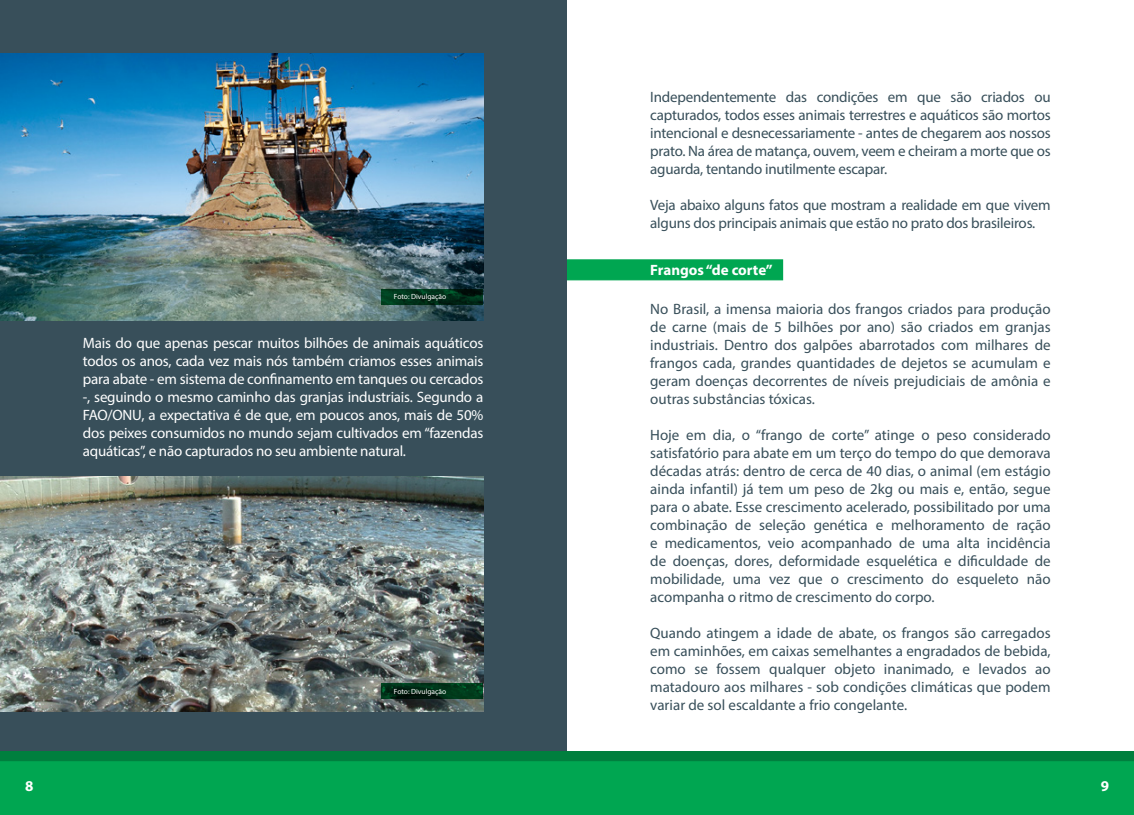
<style>
.page{position:relative;width:1134px;height:815px;background:#fff}
.page>*{position:absolute;margin:0;border:0;box-sizing:border-box;transform-origin:0 0}
.t1{font:15px/18px "Myriad Pro";letter-spacing:-.015em;color:#384f5a;text-align:justify}
.t2{font:15px/18px "Myriad Pro";letter-spacing:-.015em;color:#fff;text-align:justify}
.t3{font:700 15px "Myriad Pro";color:#fff}
.t4{font:7.5px "Myriad Pro";color:#fff}
</style>
<div class="page">
<div style="left:0;top:0;width:567px;height:761px;background:#384f5a"></div>
<div style="left:0;top:751px;width:1134px;height:16px;background:#007f3e"></div>
<div style="left:0;top:761px;width:1134px;height:54px;background:#00a651"></div>
<img style="left:0;top:477px;width:483px;height:235px">
<svg style="left:381px;top:683px;width:102px;height:16px;background:#002f16"></svg>
<div style="left:567px;top:259px;width:216px;height:21px;background:#00a651;border:1px solid #00a651"></div>
<img style="left:0;top:53px;width:483px;height:267px">
<svg style="left:381px;top:289px;width:102px;height:16px;background:#002e18"></svg>
<p class="t1" style="left:650px;top:88px;width:402px">Independentemente das condições em que são criados ou capturados, todos esses animais terrestres e aquáticos são mortos intencional e desnecessariamente - antes de chegarem aos nossos prato. Na área de matança, ouvem, veem e cheiram a morte que os aguarda, tentando inutilmente escapar.</p>
<p class="t1" style="left:650px;top:196px;width:402px">Veja abaixo alguns fatos que mostram a realidade em que vivem alguns dos principais animais que estão no prato dos brasileiros.</p>
<p class="t4" style="left:394px;top:292px;width:54px">Foto: Divulgação</p>
<p class="t2" style="left:83px;top:334px;width:402px">Mais do que apenas pescar muitos bilhões de animais aquáticos todos os anos, cada vez mais nós também criamos esses animais para abate - em sistema de confinamento em tanques ou cercados -, seguindo o mesmo caminho das granjas industriais. Segundo a FAO/ONU, a expectativa é de que, em poucos anos, mais de 50% dos peixes consumidos no mundo sejam cultivados em “fazendas aquáticas”, e não capturados no seu ambiente natural.</p>
<p class="t4" style="left:394px;top:687px;width:54px">Foto: Divulgação</p>
<p class="t3" style="left:650px;top:260px;width:124px">Frangos “de corte”</p>
<p class="t1" style="left:650px;top:299px;width:402px">No Brasil, a imensa maioria dos frangos criados para produção de carne (mais de 5 bilhões por ano) são criados em granjas industriais. Dentro dos galpões abarrotados com milhares de frangos cada, grandes quantidades de dejetos se acumulam e geram doenças decorrentes de níveis prejudiciais de amônia e outras substâncias tóxicas.</p>
<p class="t1" style="left:650px;top:425px;width:402px">Hoje em dia, o “frango de corte” atinge o peso considerado satisfatório para abate em um terço do tempo do que demorava décadas atrás: dentro de cerca de 40 dias, o animal (em estágio ainda infantil) já tem um peso de 2kg ou mais e, então, segue para o abate. Esse crescimento acelerado, possibilitado por uma combinação de seleção genética e melhoramento de ração e medicamentos, veio acompanhado de uma alta incidência de doenças, dores, deformidade esquelética e dificuldade de mobilidade, uma vez que o crescimento do esqueleto não acompanha o ritmo de crescimento do corpo.</p>
<p class="t1" style="left:650px;top:623px;width:402px">Quando atingem a idade de abate, os frangos são carregados em caminhões, em caixas semelhantes a engradados de bebida, como se fossem qualquer objeto inanimado, e levados ao matadouro aos milhares - sob condições climáticas que podem variar de sol escaldante a frio congelante.</p>
<p class="t3" style="left:25px;top:776px;width:10px">8</p>
<p class="t3" style="left:1101px;top:776px;width:10px">9</p>
</div>
